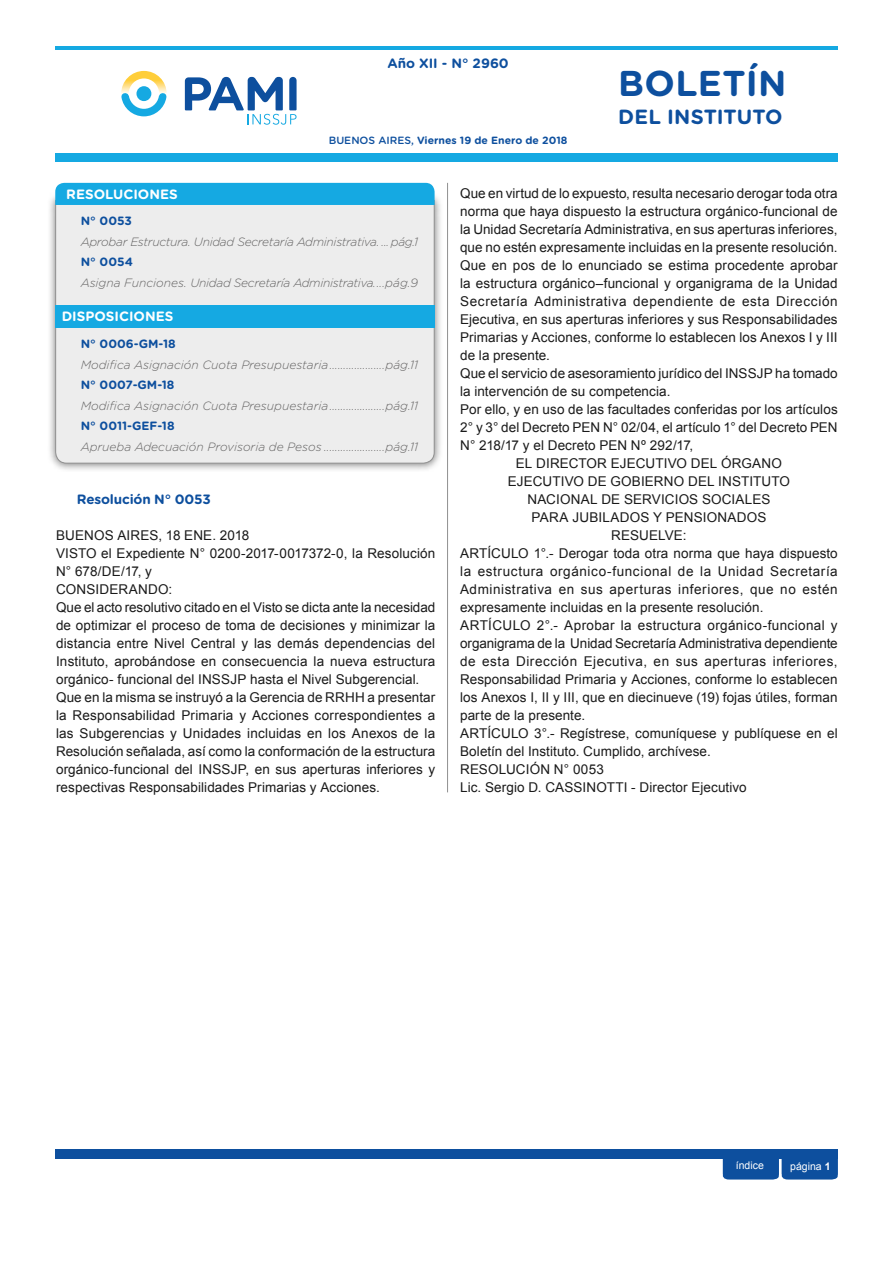
<style>
.page{position:relative;width:893px;height:1263px;background:#fff}
.page>*{position:absolute;margin:0;border:0;box-sizing:border-box;transform-origin:0 0}
.t1{font:700 35.85px "Gotham Rounded";letter-spacing:.01em;color:#0d4f9e}
.t2{font:700 20.55px "Gotham Rounded";color:#0d4f9e}
.t3{font:13.5px/18px "Arial";letter-spacing:.01em;color:#1a1a1a}
.t4{font:13.5px "Arial";letter-spacing:.045em;color:#1a1a1a}
.t5{font:13.5px "Arial";letter-spacing:.04em;color:#1a1a1a}
.t6{font:13.5px "Arial";letter-spacing:-.01em;color:#1a1a1a}
.t7{font:700 13.5px "Gotham Rounded";letter-spacing:-.01em;color:#0d4f9e}
.t8{font:700 13.5px "Gotham Rounded";color:#fff}
.t9{font:italic 300 12px "Gotham Rounded";color:#646363}
.t10{font:italic 300 12px "Gotham Rounded";letter-spacing:-.025em;color:#646363}
.t11{font:700 12px "Gotham Rounded";color:#0d4f9e}
.t12{font:700 10.5px "Gotham Rounded";color:#0d4f9e}
.t13{font:10.5px "Arial";color:#fff}
.s1{font-weight:500}
.s2{font-weight:700}
</style>
<div class="page">
<div style="left:55px;top:1149px;width:783px;height:10px;background:#0d4f9e"></div>
<div style="left:723px;top:1159px;width:115px;height:20px;background:#0d4f9e"></div>
<svg style="left:185px;top:77px;width:112px;height:48px"></svg>
<svg style="left:121px;top:71px;width:46px;height:45px"></svg>
<div style="left:55px;top:153px;width:783px;height:9px;background:#15a9e2"></div>
<hr style="left:55px;top:46px;width:783px;height:3px;background:#15a9e2">
<div style="left:48px;top:193px;width:396px;height:279px;background:#000;opacity:.52"></div>
<div style="left:55px;top:205px;width:380px;height:259px;background:#ededed"></div>
<hr style="left:447px;top:183px;width:1px;height:609px;background:#909090">
<div style="left:55px;top:182px;width:380px;height:23px;background:#15a9e2"></div>
<div style="left:55px;top:306px;width:380px;height:22px;background:#15a9e2"></div>
<p class="t7" style="left:387px;top:54px;width:123px">Año XII - N° 2960</p>
<p class="t12" style="left:329px;top:133px;width:240px"><span class="s1">BUENOS AIRES,</span> Viernes 19 de Enero de 2018</p>
<h1 class="t1" style="left:618px;top:57px;width:170px">BOLETÍN</h1>
<h2 class="t2" style="left:618px;top:102px;width:166px">DEL INSTITUTO</h2>
<p class="t8" style="left:66px;top:184px;width:113px">RESOLUCIONES</p>
<p class="t11" style="left:81px;top:212px;width:53px">N° 0053</p>
<p class="t10" style="left:81px;top:234px;width:339px">Aprobar Estructura. Unidad Secretaría Administrativa. ...pág.1</p>
<p class="t11" style="left:81px;top:253px;width:54px">N° 0054</p>
<p class="t10" style="left:81px;top:275px;width:339px">Asigna Funciones. Unidad Secretaría Administrativa....pág.9</p>
<p class="t8" style="left:62px;top:307px;width:113px">DISPOSICIONES</p>
<p class="t11" style="left:81px;top:335px;width:96px">N° 0006-GM-18</p>
<p class="t9" style="left:81px;top:357px;width:339px">Modifica Asignación Cuota Presupuestaria....................pág.11</p>
<p class="t11" style="left:81px;top:376px;width:95px">N° 0007-GM-18</p>
<p class="t9" style="left:81px;top:397px;width:339px">Modifica Asignación Cuota Presupuestaria....................pág.11</p>
<p class="t11" style="left:81px;top:417px;width:95px">N° 0011-GEF-18</p>
<p class="t9" style="left:81px;top:438px;width:339px">Aprueba Adecuación Provisoria de Pesos ......................pág.11</p>
<p class="t7" style="left:77px;top:489px;width:135px">Resolución N° 0053</p>
<p class="t3" style="left:56px;top:526px;width:381px">BUENOS AIRES, 18 ENE. 2018<br>VISTO el Expediente N° 0200-2017-0017372-0, la Resolución N° 678/DE/17, y<br>CONSIDERANDO:<br>Que el acto resolutivo citado en el Visto se dicta ante la necesidad de optimizar el proceso de toma de decisiones y minimizar la distancia entre Nivel Central y las demás dependencias del Instituto, aprobándose en consecuencia la nueva estructura orgánico- funcional del INSSJP hasta el Nivel Subgerencial.<br>Que en la misma se instruyó a la Gerencia de RRHH a presentar la Responsabilidad Primaria y Acciones correspondientes a las Subgerencias y Unidades incluidas en los Anexos de la Resolución señalada, así como la conformación de la estructura orgánico-funcional del INSSJP, en sus aperturas inferiores y respectivas Responsabilidades Primarias y Acciones.</p>
<p class="t3" style="left:460px;top:184px;width:379px">Que en virtud de lo expuesto, resulta necesario derogar toda otra</p>
<p class="t3" style="left:460px;top:202px;width:379px">norma que haya dispuesto la estructura orgánico-funcional de</p>
<p class="t3" style="left:460px;top:220px;width:379px">la Unidad Secretaría Administrativa, en sus aperturas inferiores,</p>
<p class="t3" style="left:460px;top:238px;width:379px">que no estén expresamente incluidas en la presente resolución.</p>
<p class="t3" style="left:460px;top:256px;width:379px">Que en pos de lo enunciado se estima procedente aprobar</p>
<p class="t3" style="left:460px;top:274px;width:379px">la estructura orgánico–funcional y organigrama de la Unidad</p>
<p class="t4" style="left:460px;top:292px;width:379px">Secretaría Administrativa dependiente de esta Dirección</p>
<p class="t3" style="left:460px;top:310px;width:379px">Ejecutiva, en sus aperturas inferiores y sus Responsabilidades</p>
<p class="t3" style="left:460px;top:328px;width:379px">Primarias y Acciones, conforme lo establecen los Anexos I y III</p>
<p class="t3" style="left:460px;top:346px;width:91px">de la presente.</p>
<p class="t3" style="left:460px;top:364px;width:379px">Que el servicio de asesoramiento jurídico del INSSJP ha tomado</p>
<p class="t3" style="left:460px;top:382px;width:212px">la intervención de su competencia.</p>
<p class="t3" style="left:460px;top:400px;width:379px">Por ello, y en uso de las facultades conferidas por los artículos</p>
<p class="t3" style="left:460px;top:418px;width:379px">2° y 3° del Decreto PEN N° 02/04, el artículo 1° del Decreto PEN</p>
<p class="t3" style="left:460px;top:436px;width:235px">N° 218/17 y el Decreto PEN Nº 292/17,</p>
<p class="t3" style="left:516px;top:454px;width:267px">EL DIRECTOR EJECUTIVO DEL ÓRGANO</p>
<p class="t3" style="left:508px;top:472px;width:284px">EJECUTIVO DE GOBIERNO DEL INSTITUTO</p>
<p class="t3" style="left:527px;top:490px;width:244px">NACIONAL DE SERVICIOS SOCIALES</p>
<p class="t3" style="left:531px;top:508px;width:236px">PARA JUBILADOS Y PENSIONADOS</p>
<p class="t3" style="left:611px;top:526px;width:77px">RESUELVE:</p>
<p class="t3" style="left:460px;top:544px;width:379px">ARTÍCULO 1°.- Derogar toda otra norma que haya dispuesto</p>
<p class="t4" style="left:460px;top:562px;width:379px">la estructura orgánico-funcional de la Unidad Secretaría</p>
<p class="t5" style="left:460px;top:580px;width:379px">Administrativa en sus aperturas inferiores, que no estén</p>
<p class="t3" style="left:460px;top:598px;width:305px">expresamente incluidas en la presente resolución.</p>
<p class="t3" style="left:460px;top:616px;width:379px">ARTÍCULO 2°.- Aprobar la estructura orgánico-funcional y</p>
<p class="t6" style="left:460px;top:634px;width:379px">organigrama de la Unidad Secretaría Administrativa dependiente</p>
<p class="t5" style="left:460px;top:652px;width:379px">de esta Dirección Ejecutiva, en sus aperturas inferiores,</p>
<p class="t3" style="left:460px;top:670px;width:379px">Responsabilidad Primaria y Acciones, conforme lo establecen</p>
<p class="t3" style="left:460px;top:688px;width:379px">los Anexos I, II y III, que en diecinueve (19) fojas útiles, forman</p>
<p class="t3" style="left:460px;top:706px;width:127px">parte de la presente.</p>
<p class="t3" style="left:460px;top:724px;width:379px">ARTÍCULO 3°.- Regístrese, comuníquese y publíquese en el</p>
<p class="t3" style="left:460px;top:742px;width:252px">Boletín del Instituto. Cumplido, archívese.</p>
<p class="t3" style="left:460px;top:760px;width:145px">RESOLUCIÓN N° 0053</p>
<p class="t3" style="left:460px;top:778px;width:288px">Lic. Sergio D. CASSINOTTI - Director Ejecutivo</p>
<p class="t13" style="left:736px;top:1156px;width:30px">índice</p>
<p class="t13" style="left:736px;top:1158px;width:30px">índice</p>
<p class="t13" style="left:790px;top:1157px;width:42px">página <span class="s2">11</span></p>
</div>
